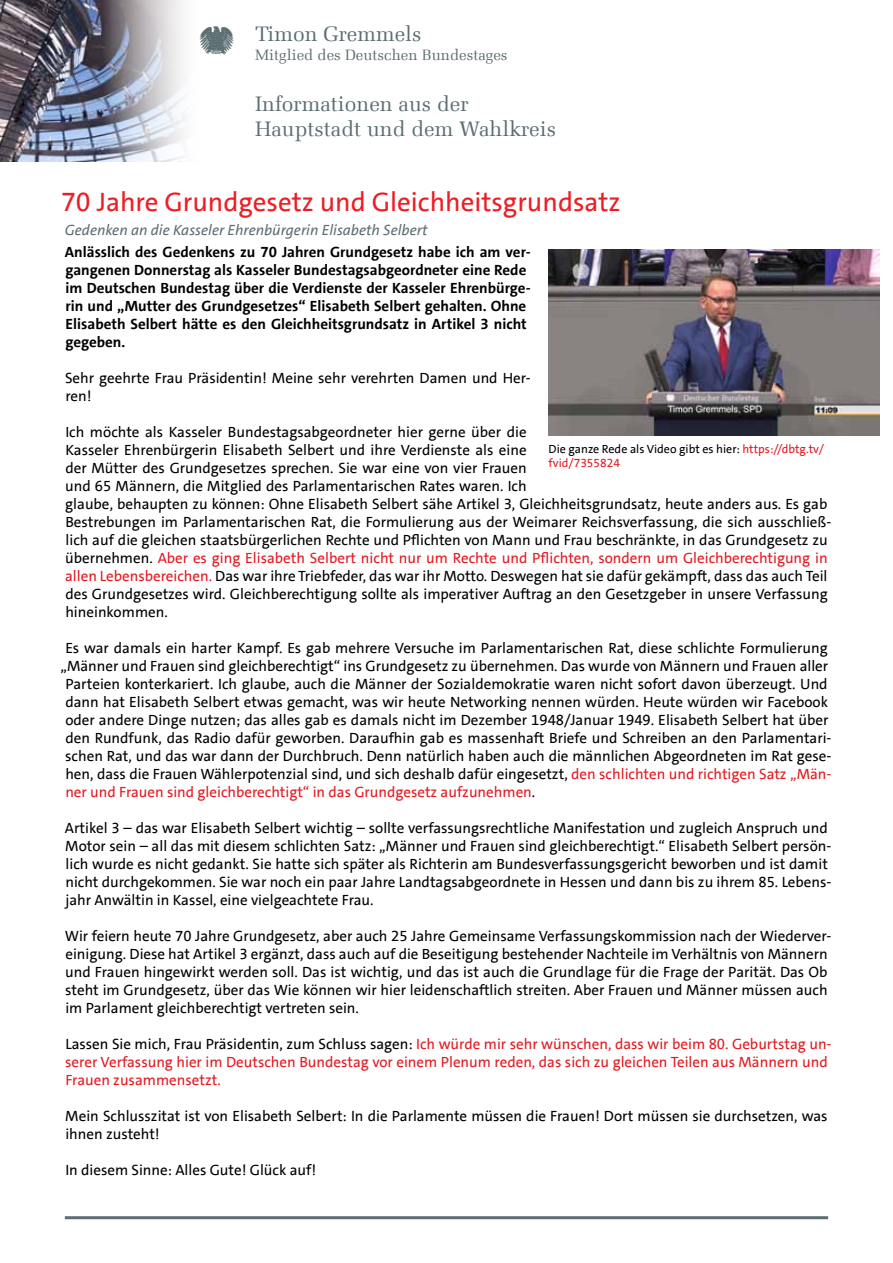
<style>
.page{position:relative;width:893px;height:1263px;background:#fff}
.page>*{position:absolute;margin:0;border:0;box-sizing:border-box;transform-origin:0 0}
.t1{font:27px "SPD The Sans";color:#ed1d24}
.t2{font:21px/25.2px "Melior Com";color:#5c6e72}
.t3{font:15px/18px "SPD The Sans";color:#000}
.t4{font:700 15px/18px "SPD The Sans";color:#000}
.t5{font:15px/18px "SPD The Sans";color:#e11b22}
.t6{font:italic 15px "SPD The Sans";color:#5c6e72}
.t7{font:15px "Melior Com";color:#5c6e72}
.t8{font:12px/14.4px "SPD The Sans";color:#000}
.s1{color:#e11b22}
.s2{color:#000}
</style>
<div class="page">
<img style="left:0;top:0;width:186px;height:162px">
<img style="left:549px;top:249px;width:330px;height:186px">
<hr style="left:65px;top:1216px;width:763px;height:3px;background:#5c6e72">
<h2 class="t2" style="left:255px;top:21px;width:168px">Timon Gremmels</h2>
<p class="t7" style="left:255px;top:46px;width:254px">Mitglied des Deutschen Bundestages</p>
<h2 class="t2" style="left:255px;top:91px;width:302px">Informationen aus der<br>Hauptstadt und dem Wahlkreis</h2>
<h1 class="t1" style="left:61px;top:185px;width:561px">70 Jahre Grundgesetz und Gleichheitsgrundsatz</h1>
<p class="t6" style="left:65px;top:220px;width:364px">Gedenken an die Kasseler Ehrenbürgerin Elisabeth Selbert</p>
<p class="t4" style="left:65px;top:243px;width:467px">Anlässlich des Gedenkens zu 70 Jahren Grundgesetz habe ich am ver&shy;gangenen Donnerstag als Kasseler Bundestagsabgeordneter eine Rede im Deutschen Bundestag über die Verdienste der Kasseler Ehrenbürge&shy;rin und „Mutter des Grundgesetzes“ Elisabeth Selbert gehalten. Ohne Elisabeth Selbert hätte es den Gleichheitsgrundsatz in Artikel 3 nicht gegeben.</p>
<p class="t3" style="left:65px;top:369px;width:467px">Sehr geehrte Frau Präsidentin! Meine sehr verehrten Damen und Her&shy;ren!</p>
<p class="t3" style="left:65px;top:423px;width:768px">Ich möchte als Kasseler Bundestagsabgeordneter hier gerne über die<br>Kasseler Ehrenbürgerin Elisabeth Selbert und ihre Verdienste als eine<br>der Mütter des Grundgesetzes sprechen. Sie war eine von vier Frauen<br>und 65 Männern, die Mitglied des Parlamentarischen Rates waren. Ich<br>glaube, behaupten zu können: Ohne Elisabeth Selbert sähe Artikel 3, Gleichheitsgrundsatz, heute anders aus. Es gab Bestrebungen im Parlamentarischen Rat, die Formulierung aus der Weimarer Reichsverfassung, die sich ausschließ&shy;lich auf die gleichen staatsbürgerlichen Rechte und Pflichten von Mann und Frau beschränkte, in das Grundgesetz zu übernehmen. <span class="s1">Aber es ging Elisabeth Selbert nicht nur um Rechte und Pflichten, sondern um Gleichberechtigung in allen Lebensbereichen.</span> Das war ihre Triebfeder, das war ihr Motto. Deswegen hat sie dafür gekämpft, dass das auch Teil des Grundgesetzes wird. Gleichberechtigung sollte als imperativer Auftrag an den Gesetzgeber in unsere Verfassung hineinkommen.</p>
<p class="t3" style="left:65px;top:639px;width:764px">Es war damals ein harter Kampf. Es gab mehrere Versuche im Parlamentarischen Rat, diese schlichte Formulierung</p>
<p class="t3" style="left:60px;top:657px;width:769px">„Männer und Frauen sind gleichberechtigt“ ins Grundgesetz zu übernehmen. Das wurde von Männern und Frauen aller</p>
<p class="t3" style="left:65px;top:675px;width:764px">Parteien konterkariert. Ich glaube, auch die Männer der Sozialdemokratie waren nicht sofort davon überzeugt. Und</p>
<p class="t3" style="left:65px;top:693px;width:764px">dann hat Elisabeth Selbert etwas gemacht, was wir heute Networking nennen würden. Heute würden wir Facebook</p>
<p class="t3" style="left:65px;top:711px;width:764px">oder andere Dinge nutzen; das alles gab es damals nicht im Dezember 1948/Januar 1949. Elisabeth Selbert hat über</p>
<p class="t3" style="left:65px;top:729px;width:768px">den Rundfunk, das Radio dafür geworben. Daraufhin gab es massenhaft Briefe und Schreiben an den Parlamentari-</p>
<p class="t3" style="left:65px;top:747px;width:768px">schen Rat, und das war dann der Durchbruch. Denn natürlich haben auch die männlichen Abgeordneten im Rat gese-</p>
<p class="t3" style="left:65px;top:765px;width:768px">hen, dass die Frauen Wählerpotenzial sind, und sich deshalb dafür eingesetzt, <span class="s1">den schlichten und richtigen Satz „Män-</span></p>
<p class="t5" style="left:65px;top:783px;width:471px">ner und Frauen sind gleichberechtigt“ in das Grundgesetz aufzunehmen<span class="s2">.</span></p>
<p class="t3" style="left:65px;top:819px;width:768px">Artikel 3 – das war Elisabeth Selbert wichtig – sollte verfassungsrechtliche Manifestation und zugleich Anspruch und Motor sein – all das mit diesem schlichten Satz: „Männer und Frauen sind gleichberechtigt.“ Elisabeth Selbert persön&shy;lich wurde es nicht gedankt. Sie hatte sich später als Richterin am Bundesverfassungsgericht beworben und ist damit nicht durchgekommen. Sie war noch ein paar Jahre Landtagsabgeordnete in Hessen und dann bis zu ihrem 85. Lebens&shy;jahr Anwältin in Kassel, eine vielgeachtete Frau.</p>
<p class="t3" style="left:65px;top:927px;width:768px">Wir feiern heute 70 Jahre Grundgesetz, aber auch 25 Jahre Gemeinsame Verfassungskommission nach der Wiederver&shy;einigung. Diese hat Artikel 3 ergänzt, dass auch auf die Beseitigung bestehender Nachteile im Verhältnis von Männern und Frauen hingewirkt werden soll. Das ist wichtig, und das ist auch die Grundlage für die Frage der Parität. Das Ob steht im Grundgesetz, über das Wie können wir hier leidenschaftlich streiten. Aber Frauen und Männer müssen auch im Parlament gleichberechtigt vertreten sein.</p>
<p class="t5" style="left:65px;top:1035px;width:768px"><span class="s2">Lassen Sie mich, Frau Präsidentin, zum Schluss sagen:</span> Ich würde mir sehr wünschen, dass wir beim 80. Geburtstag un&shy;serer Verfassung hier im Deutschen Bundestag vor einem Plenum reden, das sich zu gleichen Teilen aus Männern und<br>Frauen zusammensetzt.</p>
<p class="t3" style="left:65px;top:1107px;width:764px">Mein Schlusszitat ist von Elisabeth Selbert: In die Parlamente müssen die Frauen! Dort müssen sie durchsetzen, was ihnen zusteht!</p>
<p class="t3" style="left:65px;top:1161px;width:253px">In diesem Sinne: Alles Gute! Glück auf!</p>
<p class="t8" style="left:549px;top:441px;width:277px">Die ganze Rede als Video gibt es hier: <span class="s1">https://dbtg.tv/ fvid/7355824</span></p>
</div>
